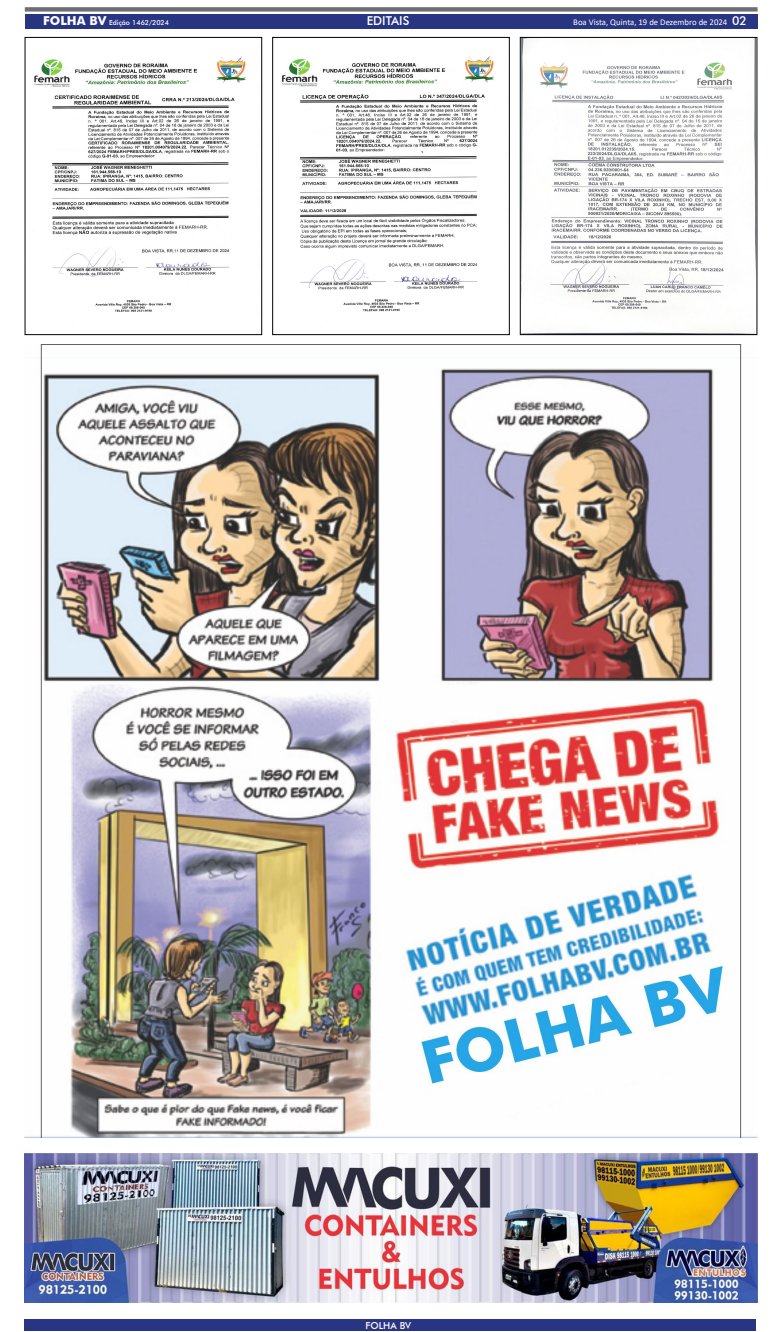
<style>
.page{position:relative;width:782px;height:1332px;background:#fff}
.page>*{position:absolute;margin:0;border:0;box-sizing:border-box;transform-origin:0 0}
.t1{font:500 12.25px "Futura BT";color:#fff}
.t2{font:500 9.62px "Futura BT";color:#fff}
.t3{font:8.75px "Calibri";color:#fff}
.t4{font:500 7px "Futura BT";color:#fff}
.s1{font-weight:700;font-size:12.25px}
.s2{font-family:"Futura BT";font-weight:500;font-size:12.25px}
</style>
<div class="page">
<div style="left:25px;top:14px;width:732px;height:15px;background:#283583"></div>
<div style="left:25px;top:7px;width:732px;height:5px;background:#6e6e74"></div>
<div style="left:24px;top:1319px;width:732px;height:12px;background:#283583"></div>
<img style="left:522px;top:39px;width:231px;height:294px">
<div style="left:520px;top:37px;width:236px;height:298px;border:1px solid #000"></div>
<img style="left:281px;top:56px;width:214px;height:256px">
<div style="left:272px;top:37px;width:237px;height:298px;border:1px solid #000"></div>
<img style="left:34px;top:56px;width:212px;height:256px">
<div style="left:25px;top:37px;width:237px;height:298px;border:1px solid #000"></div>
<img style="left:25px;top:1153px;width:732px;height:149px">
<img style="left:25px;top:345px;width:732px;height:792px">
<p class="t4" style="left:43px;top:18px;width:127px"><span class="s1">FOLHA BV</span> Edição 1462/2024</p>
<h1 class="t1" style="left:366px;top:13px;width:44px">EDITAIS</h1>
<p class="t3" style="left:573px;top:16px;width:175px">Boa Vista, Quinta, 19 de Dezembro de 2024 <span class="s2">02</span></p>
<p class="t2" style="left:365px;top:1319px;width:47px">FOLHA BV</p>
</div>
